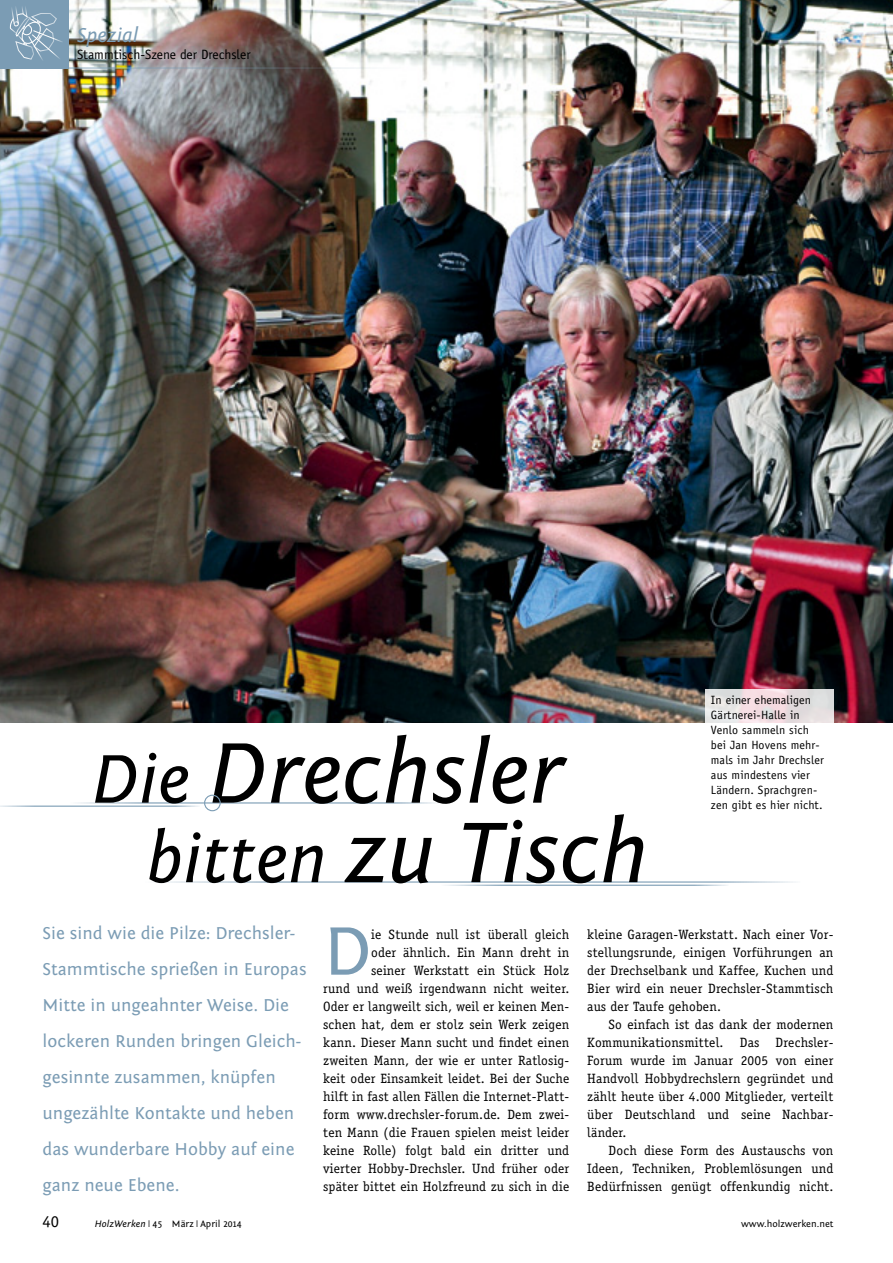
<style>
.page{position:relative;width:893px;height:1263px;background:#fff}
.page>*{position:absolute;margin:0;border:0;box-sizing:border-box;transform-origin:0 0}
.HW_UES{font:italic 90px/79.5px "Fontin Sans";color:#000}
.HW_GS_Initial{font:71.7px "Fontin Sans";color:#7b9cb4}
.HW_Dachzeile{font:italic 21px "Fontin Sans";color:#7b9cb4}
.HW_Vorspann{font:18px/36px "Fontin Sans";color:#7b9cb4}
.HW_Pagina{font:16.5px "Officina Sans";color:#000}
.HW_GS_Initial-2{font:13.5px/18px "Officina Serif";letter-spacing:.015em;color:#000;text-align:right}
.HW_GS{font:13.5px/18px "Officina Serif";letter-spacing:.015em;color:#000;text-align:justify}
.HW_Dachzeile_klein{font:13.5px "Officina Sans";color:#000}
.HW_BU{font:12px/15px "Officina Sans";letter-spacing:.015em;color:#000}
.HW_Pagina-2{font:9.75px "Fontin Sans";color:#000}
.s1{font-size:72px}
.s2{font-style:italic}
</style>
<div class="page">
<hr style="left:68px;top:802px;width:371px;height:1px;background:#7b9cb4">
<hr style="left:0;top:805px;width:200px;height:2px;background:#7b9cb4">
<hr style="left:142px;top:881px;width:658px;height:1px;background:#7b9cb4">
<hr style="left:439px;top:885px;width:290px;height:1px;background:#7b9cb4">
<img style="left:0;top:0;width:893px;height:723px">
<div style="left:0;top:0;width:68px;height:68px;background:#7b9cb4"></div>
<svg style="left:9px;top:6px;width:54px;height:54px"></svg>
<hr style="left:0;top:67px;width:407px;height:2px;background:#7b9cb4">
<svg style="left:705px;top:689px;width:128px;height:34px;background:#e9dfe1"></svg>
<div style="left:204px;top:795px;width:17px;height:16px;border:1px solid #7b9cb4;border-radius:50%"></div>
<p class="HW_Dachzeile" style="left:77px;top:24px;width:63px">Spezial</p>
<p class="HW_Dachzeile_klein" style="left:77px;top:46px;width:175px">Stammtisch-Szene der Drechsler</p>
<p class="HW_UES" style="left:145px;top:735px;width:504px;text-indent:-54px"><span class="s1">Die</span> Drechsler <span class="s1">bitten</span> zu Tisch</p>
<p class="HW_BU" style="left:711px;top:693px;width:114px">In einer ehemaligen<br>Gärtnerei-Halle in<br>Venlo sammeln sich bei Jan Hovens mehr&shy;mals im Jahr Drechsler aus mindestens vier<br>Ländern. Sprachgren&shy;zen gibt es hier nicht.</p>
<p class="HW_Vorspann" style="left:43px;top:915px;width:266px">Sie sind wie die Pilze: Drechsler-<br>Stammtische sprießen in Europas<br>Mitte in ungeahnter Weise. Die lockeren Runden bringen Gleich&shy;gesinnte zusammen, knüpfen ungezählte Kontakte und heben das wunderbare Hobby auf eine ganz neue Ebene.</p>
<p class="HW_GS_Initial" style="left:323px;top:912px;width:49px">D</p>
<p class="HW_GS_Initial-2" style="left:323px;top:925px;width:248px">ie Stunde null ist überall gleich<br>oder ähnlich. Ein Mann dreht in<br>seiner Werkstatt ein Stück Holz<br>rund und weiß irgendwann nicht weiter.<br>Oder er langweilt sich, weil er keinen Men&shy;schen hat, dem er stolz sein Werk zeigen kann. Dieser Mann sucht und findet einen zweiten Mann, der wie er unter Ratlosig&shy;keit oder Einsamkeit leidet. Bei der Suche hilft in fast allen Fällen die Internet-Platt&shy;form www.drechsler-forum.de. Dem zwei&shy;ten Mann (die Frauen spielen meist leider keine Rolle) folgt bald ein dritter und vierter Hobby-Drechsler. Und früher oder später bittet ein Holzfreund zu sich in die</p>
<p class="HW_GS_Initial-2" style="left:587px;top:925px;width:248px;text-align:justify">kleine Garagen-Werkstatt. Nach einer Vor&shy;stellungsrunde, einigen Vorführungen an der Drechselbank und Kaffee, Kuchen und Bier wird ein neuer Drechsler-Stammtisch aus der Taufe gehoben.</p>
<p class="HW_GS" style="left:587px;top:1015px;width:248px;text-indent:21px">So einfach ist das dank der modernen Kommunikationsmittel. Das Drechsler-Forum wurde im Januar 2005 von einer Handvoll Hobbydrechslern gegründet und zählt heute über 4.000 Mitglieder, verteilt über Deutschland und seine Nachbar&shy;länder.</p>
<p class="HW_GS" style="left:587px;top:1141px;width:248px;text-indent:21px">Doch diese Form des Austauschs von Ideen, Techniken, Problemlösungen und Bedürfnissen genügt offenkundig nicht.</p>
<p class="HW_Pagina" style="left:43px;top:1211px;width:18px">40</p>
<p class="HW_Pagina-2" style="left:95px;top:1218px;width:148px"><span class="s2">HolzWerken</span> 45 März April 2014</p>
<p class="HW_Pagina-2" style="left:741px;top:1218px;width:94px">www.holzwerken.net</p>
</div>
